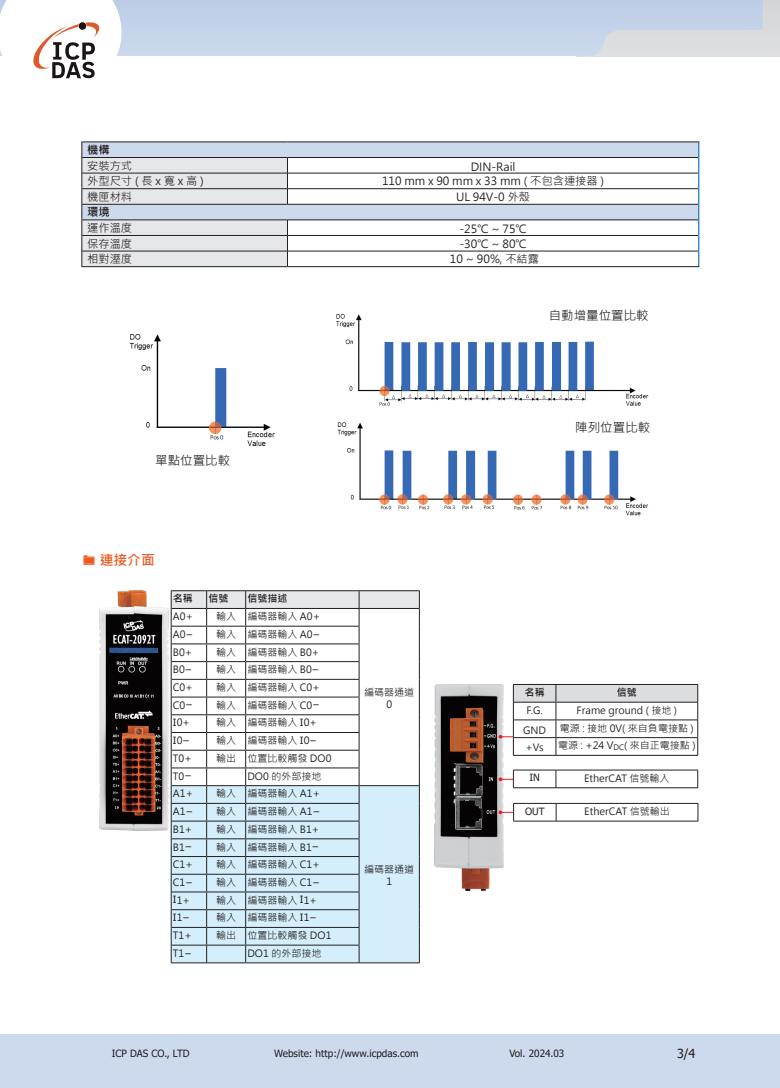
<style>
.page{position:relative;width:780px;height:1088px;background:#fff}
.page>*{position:absolute;margin:0;border:0;box-sizing:border-box;transform-origin:0 0}
.t1{font:700 13.75px "Microsoft Jheng Hei";color:#f15921}
.t2{font:12.5px "Microsoft Jheng Hei";color:#231f20}
.t3{font:12.5px "Tahoma";color:#231f20}
.t4{font:11.25px "Microsoft Jheng Hei";color:#231f20}
.t5{font:700 11.25px "Microsoft Jheng Hei";color:#231f20}
.t6{font:10px/12px "Microsoft Jheng Hei";color:#231f20;text-align:center}
.t7{font:10px "Tahoma";color:#231f20}
.t8{font:700 10px "Microsoft Jheng Hei";color:#231f20}
.s1{font-family:"Tahoma"}
.s2{font-family:"Microsoft Jheng Hei"}
.s3{font-size:7.5px}
</style>
<div class="page">
<div style="left:0;top:1034px;width:762px;height:54px;background:#cddaed"></div>
<div style="left:762px;top:1034px;width:18px;height:54px;background:#cddaed"></div>
<div style="left:762px;top:0;width:18px;height:56px;background:#d9dadc"></div>
<svg style="left:122px;top:0;width:640px;height:56px;background:#c6d3e7"></svg>
<svg style="left:0;top:0;width:122px;height:79px"></svg>
<hr style="left:171px;top:590px;width:36px;height:1px;background:#231f20">
<hr style="left:207px;top:590px;width:39px;height:1px;background:#231f20">
<hr style="left:246px;top:590px;width:113px;height:1px;background:#231f20">
<hr style="left:359px;top:590px;width:60px;height:1px;background:#231f20">
<hr style="left:171px;top:962px;width:36px;height:1px;background:#231f20">
<hr style="left:207px;top:962px;width:39px;height:1px;background:#231f20">
<hr style="left:246px;top:962px;width:113px;height:1px;background:#231f20">
<hr style="left:359px;top:962px;width:60px;height:1px;background:#231f20">
<svg style="left:171px;top:591px;width:249px;height:371px"></svg>
<img style="left:336px;top:314px;width:313px;height:92px">
<img style="left:337px;top:422px;width:312px;height:94px">
<img style="left:129px;top:334px;width:146px;height:113px">
<svg style="left:288px;top:143px;width:410px;height:77px"></svg>
<svg style="left:698px;top:143px;width:1px;height:123px"></svg>
<hr style="left:287px;top:142px;width:412px;height:1px;background:#231f20">
<hr style="left:287px;top:157px;width:411px;height:1px;background:#231f20">
<hr style="left:287px;top:173px;width:411px;height:1px;background:#231f20">
<hr style="left:287px;top:188px;width:411px;height:1px;background:#231f20">
<hr style="left:287px;top:204px;width:411px;height:1px;background:#231f20">
<hr style="left:287px;top:220px;width:411px;height:1px;background:#231f20">
<hr style="left:287px;top:235px;width:411px;height:1px;background:#231f20">
<hr style="left:287px;top:251px;width:411px;height:1px;background:#231f20">
<svg style="left:81px;top:142px;width:207px;height:124px;background:#d2d6dc"></svg>
<hr style="left:81px;top:266px;width:206px;height:1px;background:#231f20">
<hr style="left:287px;top:266px;width:412px;height:1px;background:#231f20">
<img style="left:99px;top:590px;width:69px;height:240px">
<img style="left:434px;top:684px;width:69px;height:206px">
<hr style="left:513px;top:755px;width:43px;height:1px;background:#231f20">
<hr style="left:556px;top:755px;width:142px;height:1px;background:#231f20">
<svg style="left:498px;top:684px;width:200px;height:71px"></svg>
<hr style="left:513px;top:770px;width:43px;height:1px;background:#231f20">
<svg style="left:498px;top:770px;width:16px;height:17px"></svg>
<hr style="left:556px;top:770px;width:142px;height:1px;background:#231f20">
<svg style="left:697px;top:770px;width:1px;height:17px"></svg>
<hr style="left:513px;top:787px;width:43px;height:1px;background:#231f20">
<hr style="left:556px;top:787px;width:142px;height:1px;background:#231f20">
<svg style="left:555px;top:770px;width:1px;height:17px"></svg>
<hr style="left:513px;top:803px;width:43px;height:1px;background:#231f20">
<svg style="left:498px;top:804px;width:16px;height:17px"></svg>
<hr style="left:556px;top:803px;width:142px;height:1px;background:#231f20">
<svg style="left:697px;top:804px;width:1px;height:17px"></svg>
<hr style="left:513px;top:821px;width:43px;height:1px;background:#231f20">
<hr style="left:556px;top:821px;width:142px;height:1px;background:#231f20">
<svg style="left:555px;top:804px;width:1px;height:17px"></svg>
<p class="t5" style="left:87px;top:143px;width:24px">機構</p>
<p class="t4" style="left:87px;top:158px;width:46px">安裝方式</p>
<p class="t4" style="left:470px;top:159px;width:46px">DIN-Rail</p>
<p class="t4" style="left:87px;top:174px;width:118px">外型尺寸 ( 長 x 寬 x 高 )</p>
<p class="t4" style="left:382px;top:174px;width:224px">110 mm x 90 mm x 33 mm ( 不包含連接器 )</p>
<p class="t4" style="left:87px;top:190px;width:46px">機匣材料</p>
<p class="t4" style="left:456px;top:190px;width:76px">UL 94V-0 外殼</p>
<p class="t5" style="left:87px;top:205px;width:24px">環境</p>
<p class="t4" style="left:87px;top:221px;width:46px">運作溫度</p>
<p class="t4" style="left:459px;top:222px;width:69px">-25℃ ~ 75℃</p>
<p class="t4" style="left:87px;top:236px;width:46px">保存溫度</p>
<p class="t4" style="left:459px;top:236px;width:69px">-30℃ ~ 80℃</p>
<p class="t4" style="left:87px;top:252px;width:46px">相對溼度</p>
<p class="t4" style="left:450px;top:252px;width:91px">10 ~ 90%, 不結露</p>
<p class="t2" style="left:548px;top:308px;width:102px">自動增量位置比較</p>
<p class="t2" style="left:155px;top:452px;width:76px">單點位置比較</p>
<h1 class="t1" style="left:100px;top:552px;width:56px">連接介面</h1>
<p class="t8" style="left:173px;top:592px;width:21px">名稱</p>
<p class="t8" style="left:208px;top:592px;width:21px">信號</p>
<p class="t8" style="left:247px;top:592px;width:41px">信號描述</p>
<p class="t6" style="left:173px;top:610px;width:22px">A0+</p>
<p class="t6" style="left:216px;top:610px;width:105px">輸入 編碼器輸入 A0+</p>
<p class="t6" style="left:173px;top:628px;width:21px">A0<span class="s1">−</span></p>
<p class="t6" style="left:216px;top:628px;width:105px">輸入 編碼器輸入 A0<span class="s1">−</span></p>
<p class="t6" style="left:173px;top:646px;width:21px">B0+</p>
<p class="t6" style="left:216px;top:646px;width:105px">輸入 編碼器輸入 B0+</p>
<p class="t6" style="left:173px;top:664px;width:21px">B0<span class="s1">−</span></p>
<p class="t6" style="left:216px;top:664px;width:104px">輸入 編碼器輸入 B0<span class="s1">−</span></p>
<p class="t6" style="left:173px;top:681px;width:21px">C0+</p>
<p class="t6" style="left:216px;top:681px;width:105px">輸入 編碼器輸入 C0+</p>
<p class="t6" style="left:173px;top:699px;width:21px">C0<span class="s1">−</span></p>
<p class="t6" style="left:216px;top:699px;width:105px">輸入 編碼器輸入 C0<span class="s1">−</span></p>
<p class="t6" style="left:173px;top:717px;width:18px"><span class="s1">I</span>0+</p>
<p class="t6" style="left:216px;top:717px;width:102px">輸入 編碼器輸入 <span class="s1">I</span>0+</p>
<p class="t7" style="left:173px;top:733px;width:18px">I<span class="s2">0</span>−</p>
<p class="t6" style="left:216px;top:734px;width:102px">輸入 編碼器輸入 <span class="s1">I</span>0<span class="s1">−</span></p>
<p class="t6" style="left:173px;top:752px;width:20px">T0+</p>
<p class="t6" style="left:216px;top:752px;width:117px">輸出 位置比較觸發 DO0</p>
<p class="t6" style="left:173px;top:770px;width:20px">T0<span class="s1">−</span></p>
<p class="t6" style="left:247px;top:770px;width:75px">DO0 的外部接地</p>
<p class="t6" style="left:173px;top:788px;width:22px">A1+</p>
<p class="t6" style="left:216px;top:788px;width:105px">輸入 編碼器輸入 A1+</p>
<p class="t6" style="left:173px;top:805px;width:21px">A1<span class="s1">−</span></p>
<p class="t6" style="left:216px;top:805px;width:105px">輸入 編碼器輸入 A1<span class="s1">−</span></p>
<p class="t6" style="left:173px;top:823px;width:21px">B1+</p>
<p class="t6" style="left:216px;top:823px;width:105px">輸入 編碼器輸入 B1+</p>
<p class="t6" style="left:173px;top:841px;width:21px">B1<span class="s1">−</span></p>
<p class="t6" style="left:216px;top:841px;width:104px">輸入 編碼器輸入 B1<span class="s1">−</span></p>
<p class="t6" style="left:173px;top:858px;width:21px">C1+</p>
<p class="t6" style="left:216px;top:858px;width:105px">輸入 編碼器輸入 C1+</p>
<p class="t6" style="left:173px;top:876px;width:21px">C1<span class="s1">−</span></p>
<p class="t6" style="left:216px;top:876px;width:105px">輸入 編碼器輸入 C1<span class="s1">−</span></p>
<p class="t6" style="left:173px;top:894px;width:18px"><span class="s1">I</span>1+</p>
<p class="t6" style="left:216px;top:894px;width:102px">輸入 編碼器輸入 <span class="s1">I</span>1+</p>
<p class="t7" style="left:173px;top:911px;width:18px">I<span class="s2">1</span>−</p>
<p class="t6" style="left:216px;top:912px;width:102px">輸入 編碼器輸入 <span class="s1">I</span>1<span class="s1">−</span></p>
<p class="t6" style="left:173px;top:929px;width:20px">T1+</p>
<p class="t6" style="left:216px;top:929px;width:117px">輸出 位置比較觸發 DO1</p>
<p class="t6" style="left:173px;top:947px;width:20px">T1<span class="s1">−</span></p>
<p class="t6" style="left:247px;top:947px;width:75px">DO1 的外部接地</p>
<p class="t6" style="left:364px;top:686px;width:51px">編碼器通道<br>0</p>
<p class="t6" style="left:364px;top:863px;width:51px">編碼器通道<br>1</p>
<p class="t2" style="left:575px;top:419px;width:76px">陣列位置比較</p>
<p class="t8" style="left:524px;top:686px;width:21px">名稱</p>
<p class="t8" style="left:616px;top:686px;width:21px">信號</p>
<p class="t6" style="left:526px;top:704px;width:18px">F.G.</p>
<p class="t6" style="left:576px;top:704px;width:102px">Frame ground ( 接地 )</p>
<p class="t6" style="left:523px;top:724px;width:24px">GND</p>
<p class="t6" style="left:560px;top:722px;width:135px">電源 : 接地 0V( 來自負電接點 )</p>
<p class="t6" style="left:525px;top:742px;width:20px">+Vs</p>
<p class="t6" style="left:558px;top:740px;width:139px">電源 : +24 V<span class="s3">DC</span>( 來自正電接點 )</p>
<p class="t7" style="left:529px;top:771px;width:12px">IN</p>
<p class="t6" style="left:584px;top:772px;width:87px">EtherCAT 信號輸入</p>
<p class="t7" style="left:525px;top:804px;width:21px">OUT</p>
<p class="t6" style="left:584px;top:805px;width:87px">EtherCAT 信號輸出</p>
<p class="t7" style="left:112px;top:1047px;width:79px">ICP DAS CO., LTD</p>
<p class="t7" style="left:274px;top:1047px;width:146px">Website: http://www.icpdas.com</p>
<p class="t7" style="left:509px;top:1047px;width:56px">Vol. 2024.03</p>
<p class="t3" style="left:677px;top:1045px;width:20px">3/4</p>
</div>
